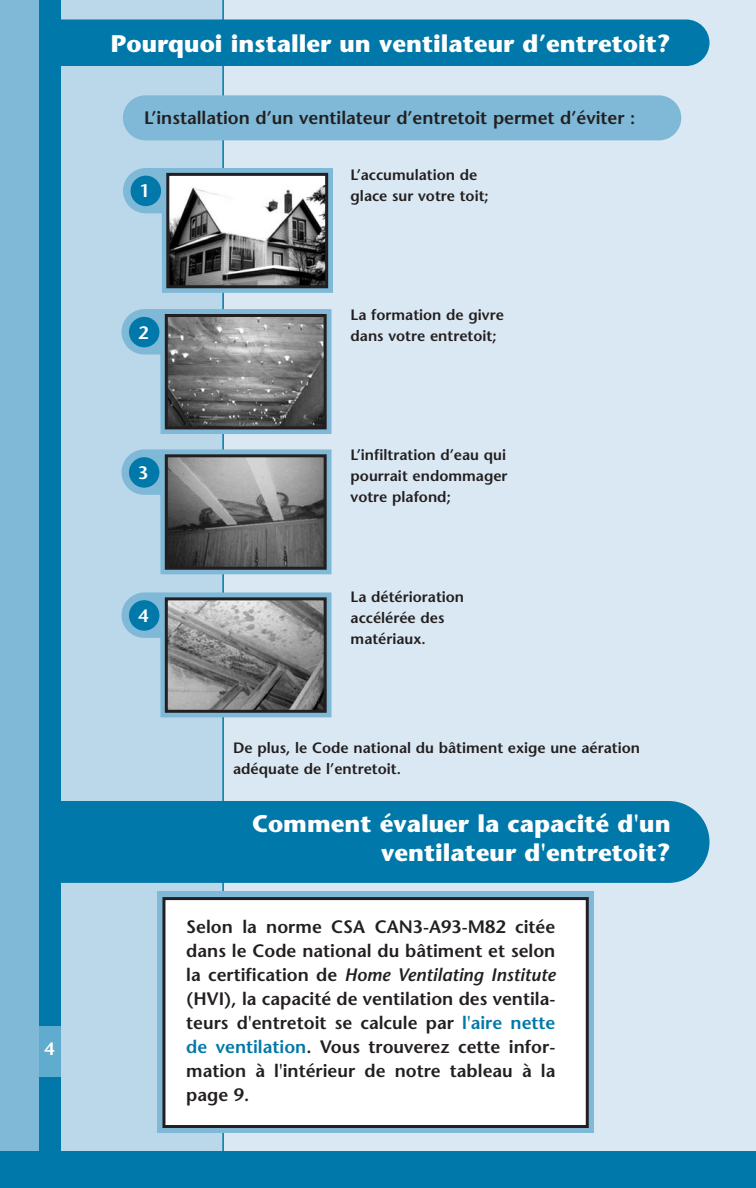
<style>
.page{position:relative;width:756px;height:1188px;background:#fff}
.page>*{position:absolute;margin:0;border:0;box-sizing:border-box;transform-origin:0 0}
.t1{font:700 24px/28.8px "Stone Sans";color:#fff;text-align:right}
.t2{font:600 18px/24px "Stone Sans";color:#231f20;text-align:justify}
.t3{font:600 18px "Stone Sans";color:#fff}
.t4{font:600 15px/21px "Stone Sans";color:#231f20}
.s1{font-style:italic}
.s2{color:#0078a9}
</style>
<div class="page">
<div style="left:0;top:0;width:756px;height:1157px;background:#d9e8f2"></div>
<div style="left:61px;top:0;width:163px;height:1151px;background:#bad8e9"></div>
<div style="left:0;top:801px;width:710px;height:82px;background:#0078a9;border-radius:41px"></div>
<div style="left:0;top:20px;width:710px;height:46px;background:#0078a9;border-radius:23px"></div>
<div style="left:0;top:0;width:40px;height:1188px;background:#7fb9d7"></div>
<div style="left:40px;top:1076px;width:21px;height:112px;background:#0078a9"></div>
<div style="left:40px;top:1026px;width:21px;height:50px;background:#60accf"></div>
<div style="left:40px;top:0;width:21px;height:1026px;background:#0078a9"></div>
<div style="left:0;top:1151px;width:756px;height:37px;background:#0078a9"></div>
<svg style="left:123px;top:168px;width:210px;height:125px;background:#9ac5dd"></svg>
<div style="left:168px;top:174px;width:159px;height:113px;background:#fff"></div>
<img style="left:170px;top:186px;width:154px;height:98px">
<div style="left:166px;top:173px;width:162px;height:115px;border:3px solid #231f20"></div>
<div style="left:131px;top:176px;width:30px;height:30px;background:#0078a9;border-radius:50%"></div>
<svg style="left:122px;top:309px;width:210px;height:125px;background:#9ac5dd"></svg>
<img style="left:169px;top:318px;width:154px;height:107px">
<div style="left:165px;top:314px;width:162px;height:115px;border:3px solid #231f20"></div>
<div style="left:129px;top:317px;width:30px;height:30px;background:#0078a9;border-radius:50%"></div>
<svg style="left:122px;top:449px;width:210px;height:125px;background:#9cc8df"></svg>
<img style="left:169px;top:458px;width:154px;height:108px">
<div style="left:165px;top:454px;width:162px;height:116px;border:3px solid #231f20"></div>
<div style="left:129px;top:457px;width:30px;height:31px;background:#0078a9;border-radius:50%"></div>
<svg style="left:122px;top:592px;width:210px;height:125px;background:#9cc8df"></svg>
<img style="left:169px;top:601px;width:154px;height:108px">
<div style="left:165px;top:597px;width:162px;height:116px;border:3px solid #231f20"></div>
<div style="left:129px;top:600px;width:30px;height:31px;background:#0078a9;border-radius:50%"></div>
<div style="left:158px;top:892px;width:436px;height:241px;background:#7fb9d7"></div>
<div style="left:164px;top:899px;width:423px;height:228px;background:#fff"></div>
<div style="left:162px;top:897px;width:427px;height:231px;border:3px solid #231f20"></div>
<div style="left:123px;top:95px;width:558px;height:45px;background:#7fb9d7;border-radius:22px"></div>
<p class="t3" style="left:44px;top:1042px;width:12px">4</p>
<h1 class="t1" style="left:111px;top:32px;width:561px">Pourquoi installer un ventilateur d’entretoit?</h1>
<p class="t2" style="left:144px;top:108px;width:493px">L’installation d’un ventilateur d’entretoit permet d’éviter :</p>
<p class="t4" style="left:351px;top:166px;width:128px">L’accumulation de</p>
<p class="t3" style="left:139px;top:184px;width:12px">1</p>
<p class="t4" style="left:351px;top:187px;width:140px">glace sur votre toit;</p>
<p class="t3" style="left:138px;top:325px;width:12px">2</p>
<p class="t4" style="left:351px;top:306px;width:155px">La formation de givre dans votre entretoit;</p>
<p class="t3" style="left:138px;top:466px;width:12px">3</p>
<p class="t3" style="left:138px;top:609px;width:12px">4</p>
<p class="t4" style="left:351px;top:446px;width:158px;text-align:justify">L’infiltration d’eau qui pourrait endommager votre plafond;</p>
<p class="t4" style="left:351px;top:588px;width:115px">La détérioration accélérée des matériaux.</p>
<p class="t4" style="left:233px;top:739px;width:408px">De plus, le Code national du bâtiment exige une aération adéquate de l’entretoit.</p>
<h1 class="t1" style="left:252px;top:812px;width:420px">Comment évaluer la capacité d'un ventilateur d'entretoit?</h1>
<p class="t2" style="left:186px;top:917px;width:371px">Selon la norme CSA CAN3-A93-M82 citée dans le Code national du bâtiment et selon la certification de <span class="s1">Home Ventilating Institute </span>(HVI), la capacité de ventilation des ventila&shy;teurs d'entretoit se calcule par <span class="s2">l'aire nette de ventilation</span>. Vous trouverez cette infor&shy;mation à l'intérieur de notre tableau à la page 9.</p>
</div>
